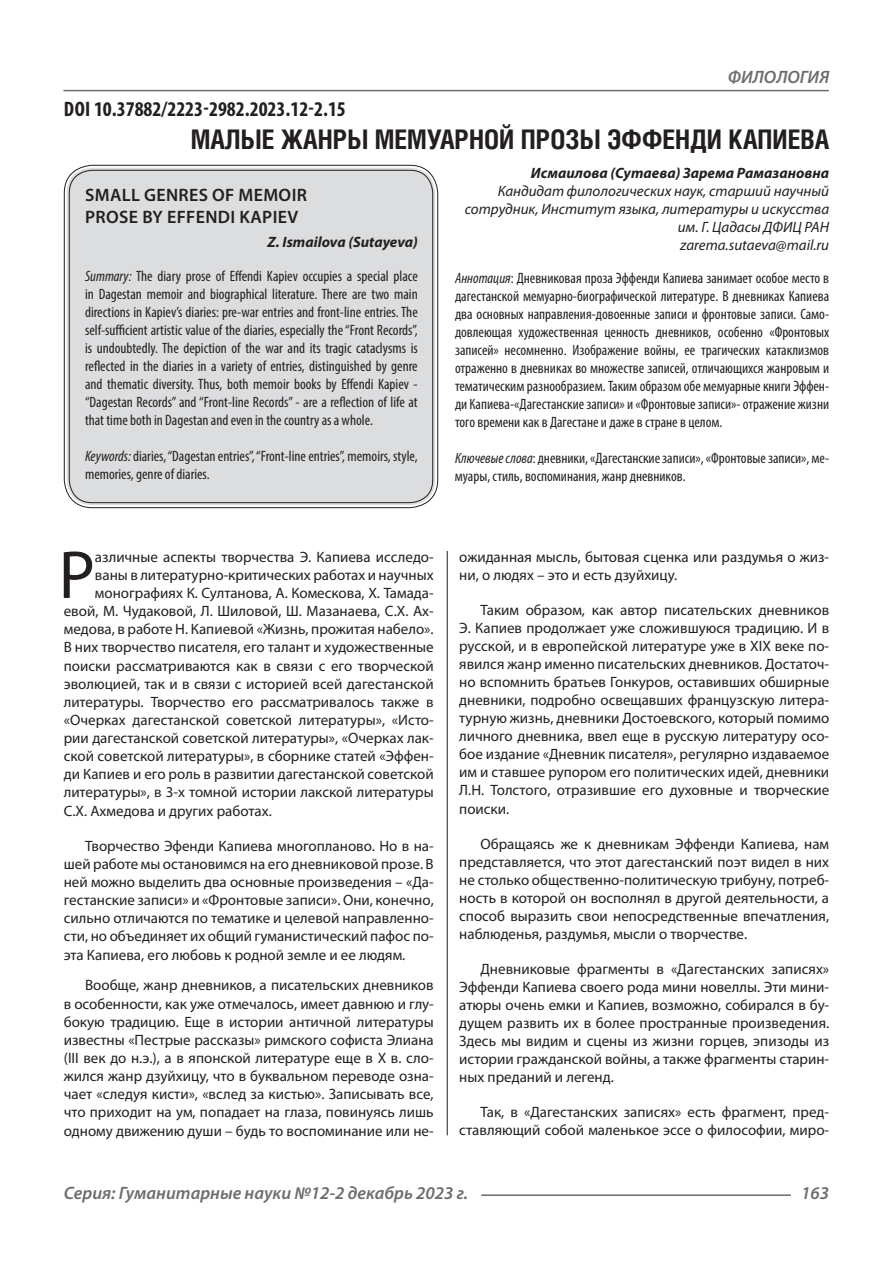
<style>
.page{position:relative;width:893px;height:1263px;background:#fff}
.page>*{position:absolute;margin:0;border:0;box-sizing:border-box;transform-origin:0 0}
.Статья_текст_первый{font:68.4px "Myriad Pro";color:#231f20}
.Статья_название{font:700 27px "Helios Cond C";color:#231f20}
.ДОИ{font:700 condensed 21px "Myriad Pro";color:#231f20}
.t1{font:italic 600 18px "Myriad Pro";color:#6c6d70}
.Статья_название_англ{font:600 18px "Myriad Pro";letter-spacing:.02em;color:#231f20}
.Статья_текст{font:15px/18px "Myriad Pro";color:#231f20;text-align:justify}
.Статья_текст_первый-2{font:15px "Myriad Pro";color:#231f20}
.Статья_аннотация_тек{font:condensed 15px/18px "Myriad Pro";color:#231f20;text-align:justify}
.Статья_аннотация_анг{font:condensed 15px/18px "Myriad Pro";color:#231f20;text-align:justify}
.Статья_автор_инфо{font:italic 15px/18px "Myriad Pro";color:#231f20;text-align:right}
.Статья_автор_фио_рус{font:italic 700 15px "Myriad Pro";color:#231f20}
.Статья_автор_англ{font:italic 700 15px "Myriad Pro";color:#231f20}
.s1{font-style:italic}
</style>
<div class="page">
<hr style="left:447px;top:128px;width:1px;height:1007px;background:#231f20">
<hr style="left:63px;top:90px;width:766px;height:1px;background:#6c6d70">
<hr style="left:481px;top:1194px;width:310px;height:2px;background:#6c6d70">
<div style="left:441px;top:128px;width:10px;height:423px;background:#fff"></div>
<div style="left:67px;top:168px;width:368px;height:337px;background:#dcdddf;border-radius:26px"></div>
<div style="left:69px;top:170px;width:364px;height:333px;border:1px solid #231f20;border-radius:23px"></div>
<p class="ДОИ" style="left:64px;top:96px;width:283px">DOI 10.37882/2223-2982.2023.12-2.15</p>
<p class="t1" style="left:728px;top:66px;width:103px">ФИЛОЛОГИЯ</p>
<p class="Статья_название" style="left:191px;top:124px;width:640px">МАЛЫЕ ЖАНРЫ МЕМУАРНОЙ ПРОЗЫ ЭФФЕНДИ КАПИЕВА</p>
<p class="Статья_автор_фио_рус" style="left:531px;top:163px;width:300px">Исмаилова (Сутаева) Зарема Рамазановна</p>
<p class="Статья_автор_инфо" style="left:465px;top:182px;width:366px">Кандидат филологических наук, старший научный сотрудник, Институт языка, литературы и искусства им. Г. Цадасы ДФИЦ РАН</p>
<p class="Статья_автор_инфо" style="left:680px;top:236px;width:151px">zarema.sutaeva@mail.ru</p>
<p class="Статья_аннотация_тек" style="left:455px;top:269px;width:376px"><span class="s1">Аннотация</span>: Дневниковая проза Эффенди Капиева занимает особое место в дагестанской мемуарно-биографической литературе. В дневниках Капиева два основных направления-довоенные записи и фронтовые записи. Само&shy;довлеющая художественная ценность дневников, особенно «Фронтовых записей» несомненно. Изображение войны, ее трагических катаклизмов отраженно в дневниках во множестве записей, отличающихся жанровым и тематическим разнообразием. Таким образом обе мемуарные книги Эффен&shy;ди Капиева-«Дагестанские записи» и «Фронтовые записи»- отражение жизни того времени как в Дагестане и даже в стране в целом.</p>
<p class="Статья_аннотация_тек" style="left:455px;top:449px;width:376px"><span class="s1">Ключевые слова</span>: дневники, «Дагестанские записи», «Фронтовые записи», ме&shy;муары, стиль, воспоминания, жанр дневников.</p>
<p class="Статья_название_англ" style="left:85px;top:184px;width:223px">SMALL GENRES OF MEMOIR</p>
<p class="Статья_название_англ" style="left:85px;top:206px;width:215px">PROSE BY EFFENDI KAPIEV</p>
<p class="Статья_автор_англ" style="left:268px;top:232px;width:152px">Z. Ismailova (Sutayeva)</p>
<p class="Статья_аннотация_анг" style="left:85px;top:267px;width:334px"><span class="s1">Summary:</span> The diary prose of Effendi Kapiev occupies a special place in Dagestan memoir and biographical literature. There are two main directions in Kapiev’s diaries: pre-war entries and front-line entries. The self-sufficient artistic value of the diaries, especially the “Front Records”, is undoubtedly. The depiction of the war and its tragic cataclysms is reflected in the diaries in a variety of entries, distinguished by genre and thematic diversity. Thus, both memoir books by Effendi Kapiev - “Dagestan Records” and “Front-line Records” - are a reflection of life at that time both in Dagestan and even in the country as a whole.</p>
<p class="Статья_аннотация_анг" style="left:85px;top:447px;width:334px"><span class="s1">Keywords:</span> diaries, “Dagestan entries”, “Front-line entries”, memoirs, style, memories, genre of diaries.</p>
<p class="Статья_текст_первый" style="left:59px;top:533px;width:38px">Р</p>
<p class="Статья_текст_первый-2" style="left:95px;top:548px;width:340px">азличные аспекты творчества Э. Капиева исследо-</p>
<p class="Статья_текст_первый-2" style="left:95px;top:566px;width:340px">ваны в литературно-критических работах и научных</p>
<p class="Статья_текст_первый-2" style="left:95px;top:584px;width:340px">монографиях К. Султанова, А. Комескова, Х. Тамада-</p>
<p class="Статья_текст_первый-2" style="left:64px;top:602px;width:371px">евой, М. Чудаковой, Л. Шиловой, Ш. Мазанаева, С.Х. Ах-</p>
<p class="Статья_текст_первый-2" style="left:64px;top:620px;width:371px">медова, в работе Н. Капиевой «Жизнь, прожитая набело».</p>
<p class="Статья_текст_первый-2" style="left:64px;top:638px;width:371px">В них творчество писателя, его талант и художественные</p>
<p class="Статья_текст_первый-2" style="left:64px;top:656px;width:371px">поиски рассматриваются как в связи с его творческой</p>
<p class="Статья_текст_первый-2" style="left:64px;top:674px;width:371px">эволюцией, так и в связи с историей всей дагестанской</p>
<p class="Статья_текст_первый-2" style="left:64px;top:692px;width:371px">литературы. Творчество его рассматривалось также в</p>
<p class="Статья_текст_первый-2" style="left:64px;top:711px;width:371px">«Очерках дагестанской советской литературы», «Исто-</p>
<p class="Статья_текст_первый-2" style="left:64px;top:729px;width:371px">рии дагестанской советской литературы», «Очерках лак-</p>
<p class="Статья_текст_первый-2" style="left:64px;top:747px;width:371px">ской советской литературы», в сборнике статей «Эффен-</p>
<p class="Статья_текст_первый-2" style="left:64px;top:765px;width:371px">ди Капиев и его роль в развитии дагестанской советской</p>
<p class="Статья_текст_первый-2" style="left:64px;top:783px;width:371px">литературы», в 3-х томной истории лакской литературы</p>
<p class="Статья_текст_первый-2" style="left:64px;top:801px;width:209px">С.Х. Ахмедова и других работах.</p>
<p class="Статья_текст" style="left:64px;top:836px;width:371px;text-indent:21px">Творчество Эфенди Капиева многопланово. Но в на&shy;шей работе мы остановимся на его дневниковой прозе. В ней можно выделить два основные произведения – «Да&shy;гестанские записи» и «Фронтовые записи». Они, конечно, сильно отличаются по тематике и целевой направленно&shy;сти, но объединяет их общий гуманистический пафос по&shy;эта Капиева, его любовь к родной земле и ее людям.</p>
<p class="Статья_текст" style="left:64px;top:976px;width:371px;text-indent:21px">Вообще, жанр дневников, а писательских дневников в особенности, как уже отмечалось, имеет давнюю и глу&shy;бокую традицию. Еще в истории античной литературы известны «Пестрые рассказы» римского софиста Элиана (III век до н.э.), а в японской литературе еще в Х в. сло&shy;жился жанр дзуйхицу, что в буквальном переводе озна&shy;чает «следуя кисти», «вслед за кистью». Записывать все, что приходит на ум, попадает на глаза, повинуясь лишь одному движению души – будь то воспоминание или не-</p>
<p class="Статья_текст" style="left:459px;top:548px;width:371px">ожиданная мысль, бытовая сценка или раздумья о жиз&shy;ни, о людях – это и есть дзуйхицу.</p>
<p class="Статья_текст" style="left:459px;top:601px;width:371px;text-indent:21px">Таким образом, как автор писательских дневников Э. Капиев продолжает уже сложившуюся традицию. И в русской, и в европейской литературе уже в XIX веке по&shy;явился жанр именно писательских дневников. Достаточ&shy;но вспомнить братьев Гонкуров, оставивших обширные дневники, подробно освещавших французскую литера&shy;турную жизнь, дневники Достоевского, который помимо личного дневника, ввел еще в русскую литературу осо&shy;бое издание «Дневник писателя», регулярно издаваемое им и ставшее рупором его политических идей, дневники Л.Н. Толстого, отразившие его духовные и творческие поиски.</p>
<p class="Статья_текст" style="left:459px;top:834px;width:371px;text-indent:21px">Обращаясь же к дневникам Эффенди Капиева, нам представляется, что этот дагестанский поэт видел в них не столько общественно-политическую трибуну, потреб&shy;ность в которой он восполнял в другой деятельности, а способ выразить свои непосредственные впечатления, наблюденья, раздумья, мысли о творчестве.</p>
<p class="Статья_текст" style="left:459px;top:959px;width:371px;text-indent:21px">Дневниковые фрагменты в «Дагестанских записях» Эффенди Капиева своего рода мини новеллы. Эти мини&shy;атюры очень емки и Капиев, возможно, собирался в бу&shy;дущем развить их в более пространные произведения.<br>Здесь мы видим и сцены из жизни горцев, эпизоды из истории гражданской войны, а также фрагменты старин&shy;ных преданий и легенд.</p>
<p class="Статья_текст" style="left:459px;top:1103px;width:371px;text-align:right">Так, в «Дагестанских записях» есть фрагмент, пред&shy;ставляющий собой маленькое эссе о философии, миро-</p>
<p class="t1" style="left:64px;top:1182px;width:406px">Серия: Гуманитарные науки №12-2 декабрь 2023 г.</p>
<p class="t1" style="left:801px;top:1182px;width:30px">163</p>
</div>
